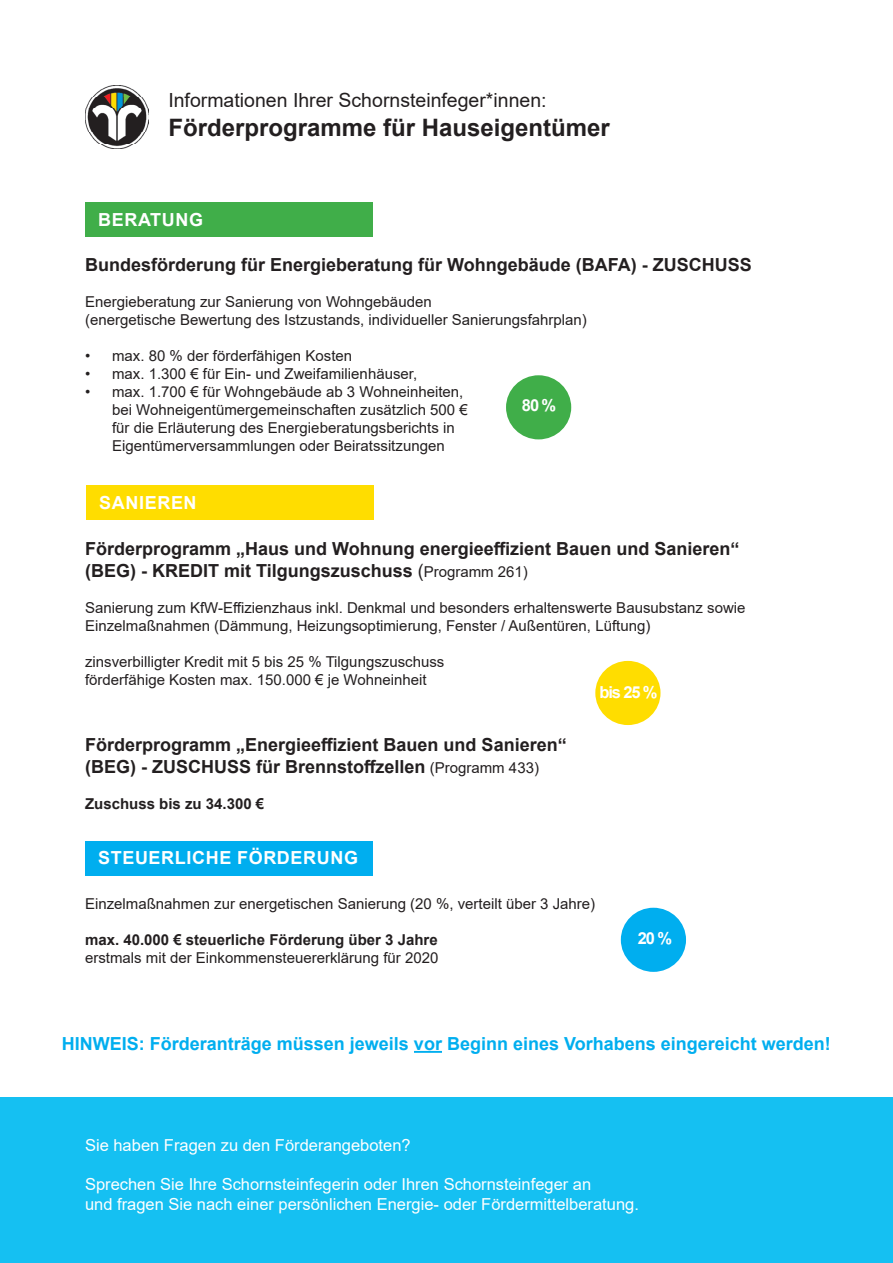
<style>
.page{position:relative;width:893px;height:1263px;background:#fff}
.page>*{position:absolute;margin:0;border:0;box-sizing:border-box;transform-origin:0 0}
.t1{font:700 24px "Arial";color:#231f20}
.t2{font:19.5px "Arial";color:#231f20}
.t3{font:700 18px "Arial";color:#231f20}
.t4{font:700 18px "Arial";color:#00aeef}
.t5{font:700 18px "Arial";letter-spacing:.035em;color:#fff}
.t6{font:16.5px "Arial";color:#fff}
.t7{font:700 16.5px "Arial";letter-spacing:-.07em;color:#fff}
.t8{font:15px/18px "Arial";color:#231f20}
.t9{font:700 15px "Arial";color:#231f20}
.s1{font-weight:400}
.s2{font-weight:400;font-size:15px}
</style>
<div class="page">
<div style="left:595px;top:661px;width:65px;height:64px;background:#fd0;border-radius:50%"></div>
<div style="left:86px;top:486px;width:288px;height:34px;background:#fd0"></div>
<div style="left:85px;top:203px;width:287px;height:34px;background:#40ae49"></div>
<div style="left:506px;top:375px;width:65px;height:64px;background:#40ae49;border-radius:50%"></div>
<div style="left:85px;top:841px;width:287px;height:34px;background:#00aeef"></div>
<div style="left:621px;top:908px;width:65px;height:64px;background:#00aeef;border-radius:50%"></div>
<div style="left:0;top:1097px;width:893px;height:166px;background:#15c0f2"></div>
<hr style="left:414px;top:1051px;width:28px;height:2px;background:#00aeef">
<img style="left:85px;top:85px;width:63px;height:63px">
<p class="t2" style="left:168px;top:86px;width:380px">Informationen Ihrer Schornsteinfeger*innen:</p>
<p class="t1" style="left:168px;top:110px;width:443px">Förderprogramme für Hauseigentümer</p>
<p class="t5" style="left:98px;top:207px;width:107px">BERATUNG</p>
<p class="t3" style="left:85px;top:252px;width:668px">Bundesförderung für Energieberatung für Wohngebäude (BAFA) - ZUSCHUSS</p>
<p class="t8" style="left:85px;top:293px;width:503px">Energieberatung zur Sanierung von Wohngebäuden<br>(energetische Bewertung des Istzustands, individueller Sanierungsfahrplan)</p>
<p class="t8" style="left:85px;top:347px;width:269px">• max. 80 % der förderfähigen Kosten</p>
<p class="t8" style="left:85px;top:365px;width:334px">• max. 1.300 € für Ein- und Zweifamilienhäuser,</p>
<p class="t8" style="left:112px;top:383px;width:357px;text-indent:-27px">• max. 1.700 € für Wohngebäude ab 3 Wohneinheiten, bei Wohneigentümergemeinschaften zusätzlich 500 € für die Erläuterung des Energieberatungsberichts in Eigentümerversammlungen oder Beiratssitzungen</p>
<p class="t7" style="left:522px;top:394px;width:36px">80 %</p>
<p class="t5" style="left:99px;top:490px;width:99px">SANIEREN</p>
<p class="t3" style="left:85px;top:536px;width:656px">Förderprogramm „Haus und Wohnung energieeffizient Bauen und Sanieren“</p>
<p class="t3" style="left:85px;top:558px;width:444px">(BEG) - KREDIT mit Tilgungszuschuss <span class="s1">(</span><span class="s2">Programm 261)</span></p>
<p class="t8" style="left:85px;top:598px;width:662px">Sanierung zum KfW-Effizienzhaus inkl. Denkmal und besonders erhaltenswerte Bausubstanz sowie<br>Einzelmaßnahmen (Dämmung, Heizungsoptimierung, Fenster / Außentüren, Lüftung)</p>
<p class="t8" style="left:85px;top:652px;width:361px">zinsverbilligter Kredit mit 5 bis 25 % Tilgungszuschuss förderfähige Kosten max. 150.000 € je Wohneinheit</p>
<p class="t7" style="left:600px;top:681px;width:59px">bis 25 %</p>
<p class="t3" style="left:85px;top:732px;width:483px">Förderprogramm „Energieeffizient Bauen und Sanieren“</p>
<p class="t3" style="left:85px;top:753px;width:455px">(BEG) - ZUSCHUSS für Brennstoffzellen <span class="s2">(Programm 433)</span></p>
<p class="t9" style="left:85px;top:793px;width:181px">Zuschuss bis zu 34.300 €</p>
<p class="t5" style="left:98px;top:845px;width:261px">STEUERLICHE FÖRDERUNG</p>
<p class="t8" style="left:85px;top:895px;width:512px">Einzelmaßnahmen zur energetischen Sanierung (20 %, verteilt über 3 Jahre)</p>
<p class="t9" style="left:85px;top:929px;width:354px">max. 40.000 € steuerliche Förderung über 3 Jahre</p>
<p class="t8" style="left:85px;top:949px;width:355px">erstmals mit der Einkommensteuererklärung für 2020</p>
<p class="t7" style="left:638px;top:926px;width:36px">20 %</p>
<p class="t4" style="left:62px;top:1031px;width:770px">HINWEIS: Förderanträge müssen jeweils vor Beginn eines Vorhabens eingereicht werden!</p>
<p class="t6" style="left:85px;top:1133px;width:327px">Sie haben Fragen zu den Förderangeboten?</p>
<p class="t6" style="left:85px;top:1173px;width:508px">Sprechen Sie Ihre Schornsteinfegerin oder Ihren Schornsteinfeger an</p>
<p class="t6" style="left:85px;top:1193px;width:555px">und fragen Sie nach einer persönlichen Energie- oder Fördermittelberatung.</p>
</div>
